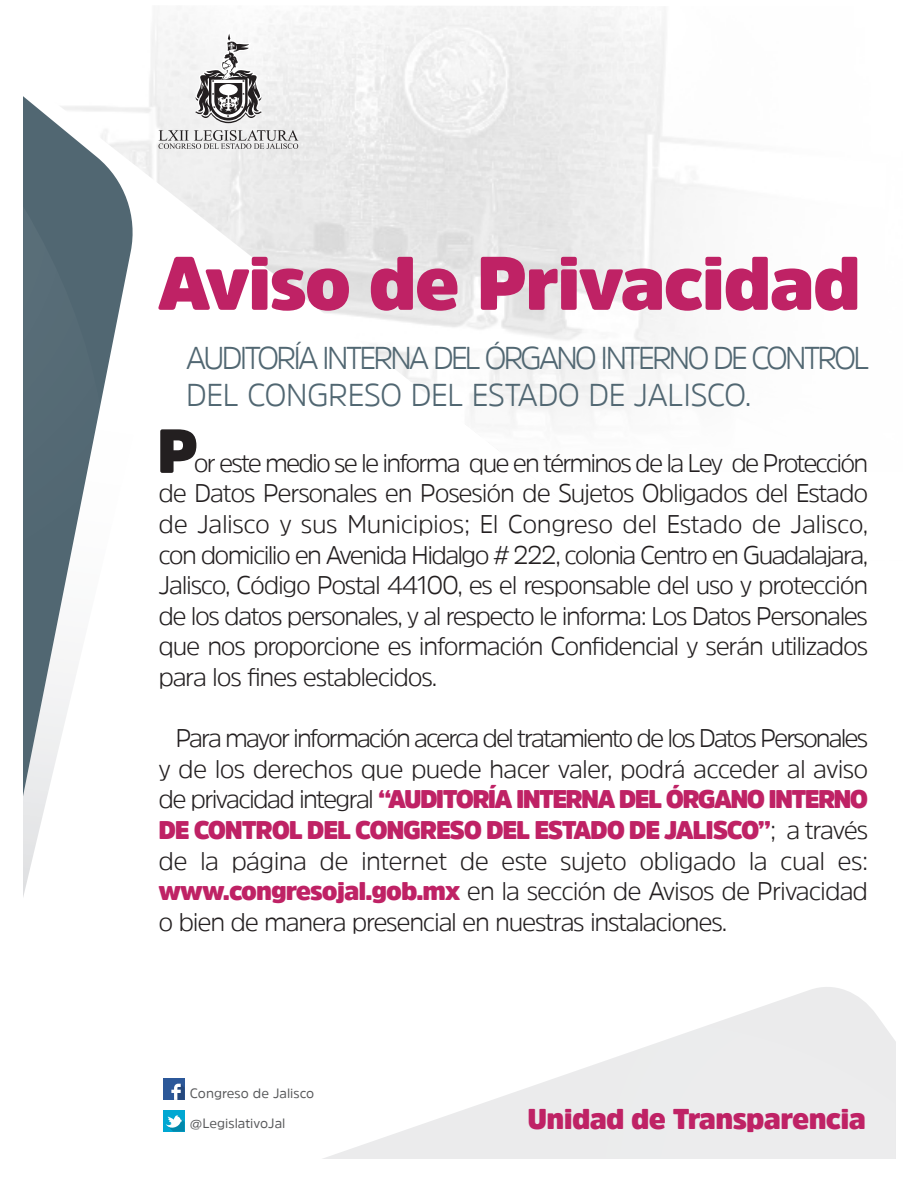
<style>
.page{position:relative;width:918px;height:1188px;background:#fff}
.page>*{position:absolute;margin:0;border:0;box-sizing:border-box;transform-origin:0 0}
.t1{font:900 74.85px "Amsi Pro";letter-spacing:-.025em;color:#bf2265}
.t2{font:900 61.5px "Amsi Pro";color:#231f20}
.t3{font:300 31.5px/37.8px "Amsi Pro";letter-spacing:-.1em;color:#516772}
.t4{font:900 28.65px "Amsi Pro";letter-spacing:-.025em;color:#bf2265}
.t5{font:300 25.5px/30.6px "Amsi Pro";letter-spacing:-.05em;color:#231f20;text-align:justify}
.t6{font:13.5px "Amsi Pro";color:#57585a}
.s1{font-weight:900;color:#bf2265}
</style>
<div class="page">
<svg style="left:303px;top:297px;width:464px;height:263px"></svg>
<svg style="left:182px;top:987px;width:702px;height:92px"></svg>
<svg style="left:321px;top:1026px;width:574px;height:133px"></svg>
<div style="left:163px;top:1110px;width:22px;height:22px;background:#00a7d2"></div>
<svg style="left:166px;top:1115px;width:19px;height:17px"></svg>
<div style="left:163px;top:1079px;width:22px;height:21px;background:#2c5899"></div>
<svg style="left:171px;top:1084px;width:14px;height:16px"></svg>
<svg style="left:159px;top:130px;width:139px;height:19px"></svg>
<svg style="left:195px;top:28px;width:67px;height:95px"></svg>
<svg style="left:23px;top:96px;width:115px;height:158px;fill:#516772"></svg>
<div style="left:23px;top:206px;width:77px;height:48px;background:#516772"></div>
<svg style="left:23px;top:254px;width:108px;height:643px"></svg>
<h1 class="t1" style="left:158px;top:232px;width:705px">Aviso de Privacidad</h1>
<p class="t3" style="left:186px;top:338px;width:685px">AUDITORÍA INTERNA DEL ÓRGANO INTERNO DE CONTROL<br>DEL CONGRESO DEL ESTADO DE JALISCO.</p>
<h2 class="t2" style="left:157px;top:409px;width:43px">P</h2>
<p class="t5" style="left:159px;top:447px;width:711px;text-indent:35px">or este medio se le informa que en términos de la Ley de Protección de Datos Personales en Posesión de Sujetos Obligados del Estado de Jalisco y sus Municipios; El Congreso del Estado de Jalisco, con domicilio en Avenida Hidalgo # 222, colonia Centro en Guadalajara, Jalisco, Código Postal 44100, es el responsable del uso y protección de los datos personales, y al respecto le informa: Los Datos Personales que nos proporcione es información Confidencial y serán utilizados para los fines establecidos.</p>
<p class="t5" style="left:159px;top:722px;width:711px;text-indent:17px">Para mayor información acerca del tratamiento de los Datos Personales y de los derechos que puede hacer valer, podrá acceder al aviso de privacidad integral <span class="s1">“AUDITORÍA INTERNA DEL ÓRGANO INTERNO DE CONTROL DEL CONGRESO DEL ESTADO DE JALISCO”</span>; a través de la página de internet de este sujeto obligado la cual es: <span class="s1">www.congresojal.gob.mx</span> en la sección de Avisos de Privacidad o bien de manera presencial en nuestras instalaciones.</p>
<p class="t6" style="left:190px;top:1084px;width:126px">Congreso de Jalisco</p>
<p class="t6" style="left:190px;top:1114px;width:97px">@LegislativoJal</p>
<p class="t4" style="left:528px;top:1099px;width:340px">Unidad de Transparencia</p>
</div>
